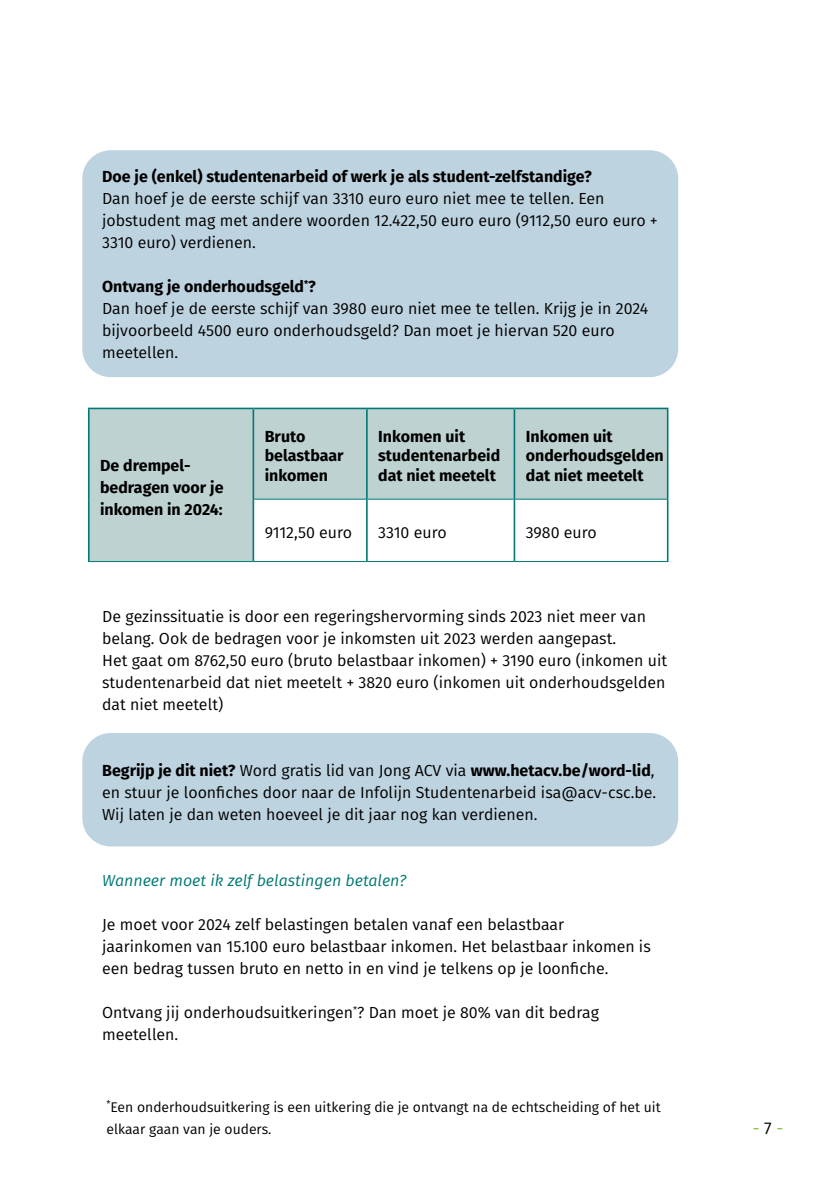
<style>
.page{position:relative;width:840px;height:1191px;background:#fff}
.page>*{position:absolute;margin:0;border:0;box-sizing:border-box;transform-origin:0 0}
.t1{font:17px "Fira Sans";color:#86bc25}
.t2{font:16px/22px "Fira Sans";color:#000}
.t3{font:700 16px/19.2px "Fira Sans";color:#000}
.t4{font:italic 16px "Fira Sans";color:#007873}
.t5{font:14px/22px "Fira Sans";color:#000}
.s1{font-weight:700}
.s2{color:#000}
</style>
<div class="page">
<div style="left:82px;top:150px;width:595px;height:227px;background:#bed3e0;border-radius:28px"></div>
<div style="left:82px;top:733px;width:595px;height:113px;background:#bed3e0;border-radius:28px"></div>
<svg style="left:89px;top:409px;width:577px;height:152px;fill:#bfd2d2"></svg>
<hr style="left:254px;top:498px;width:112px;height:1px;background:#007873">
<hr style="left:367px;top:498px;width:146px;height:1px;background:#007873">
<hr style="left:515px;top:498px;width:151px;height:1px;background:#007873">
<hr style="left:88px;top:561px;width:165px;height:1px;background:#007873">
<hr style="left:253px;top:561px;width:113px;height:1px;background:#007873">
<hr style="left:366px;top:561px;width:148px;height:1px;background:#007873">
<hr style="left:514px;top:561px;width:154px;height:1px;background:#007873">
<hr style="left:88px;top:407px;width:165px;height:2px;background:#007873">
<hr style="left:88px;top:409px;width:1px;height:90px;background:#007873">
<hr style="left:253px;top:407px;width:113px;height:2px;background:#007873">
<hr style="left:252px;top:409px;width:2px;height:90px;background:#007873">
<hr style="left:366px;top:407px;width:148px;height:2px;background:#007873">
<hr style="left:366px;top:409px;width:1px;height:90px;background:#007873">
<hr style="left:514px;top:407px;width:154px;height:2px;background:#007873">
<hr style="left:513px;top:409px;width:2px;height:90px;background:#007873">
<hr style="left:666px;top:409px;width:2px;height:90px;background:#007873">
<hr style="left:88px;top:499px;width:1px;height:62px;background:#007873">
<hr style="left:252px;top:499px;width:2px;height:62px;background:#007873">
<hr style="left:366px;top:499px;width:1px;height:62px;background:#007873">
<hr style="left:513px;top:499px;width:2px;height:62px;background:#007873">
<hr style="left:666px;top:499px;width:2px;height:62px;background:#007873">
<p class="t3" style="left:102px;top:166px;width:491px">Doe je (enkel) studentenarbeid of werk je als student-zelfstandige?</p>
<p class="t2" style="left:102px;top:187px;width:557px">Dan hoef je de eerste schijf van 3310 euro euro niet mee te tellen. Een jobstudent mag met andere woorden 12.422,50 euro euro (9112,50 euro euro +<br>3310 euro) verdienen.</p>
<p class="t2" style="left:102px;top:275px;width:547px"><span class="s1">Ontvang je onderhoudsgeld</span><sup>*</sup><span class="s1">?<br></span>Dan hoef je de eerste schijf van 3980 euro niet mee te tellen. Krijg je in 2024 bijvoorbeeld 4500 euro onderhoudsgeld? Dan moet je hiervan 520 euro meetellen.</p>
<p class="t3" style="left:100px;top:453px;width:125px;line-height:22px">De drempel&shy;bedragen voor je inkomen in 2024:</p>
<p class="t3" style="left:264px;top:426px;width:80px">Bruto belastbaar inkomen</p>
<p class="t3" style="left:378px;top:426px;width:123px">Inkomen uit studentenarbeid dat niet meetelt</p>
<p class="t3" style="left:525px;top:426px;width:139px">Inkomen uit onderhoudsgelden dat niet meetelt</p>
<p class="t2" style="left:264px;top:521px;width:89px">9112,50 euro</p>
<p class="t2" style="left:378px;top:521px;width:70px">3310 euro</p>
<p class="t2" style="left:525px;top:521px;width:73px">3980 euro</p>
<p class="t2" style="left:102px;top:605px;width:566px">De gezinssituatie is door een regeringshervorming sinds 2023 niet meer van belang. Ook de bedragen voor je inkomsten uit 2023 werden aangepast.<br>Het gaat om 8762,50 euro (bruto belastbaar inkomen) + 3190 euro (inkomen uit studentenarbeid dat niet meetelt + 3820 euro (inkomen uit onderhoudsgelden dat niet meetelt)</p>
<p class="t2" style="left:102px;top:759px;width:555px;text-align:justify"><span class="s1">Begrijp je dit niet?</span> Word gratis lid van Jong ACV via <span class="s1">www.hetacv.be/word-lid</span>, en stuur je loonfiches door naar de Infolijn Studentenarbeid isa@acv-csc.be.<br>Wij laten je dan weten hoeveel je dit jaar nog kan verdienen.</p>
<p class="t4" style="left:102px;top:869px;width:305px">Wanneer moet ik zelf belastingen betalen?</p>
<p class="t2" style="left:102px;top:913px;width:550px">Je moet voor 2024 zelf belastingen betalen vanaf een belastbaar jaarinkomen van 15.100 euro belastbaar inkomen. Het belastbaar inkomen is een bedrag tussen bruto en netto in en vind je telkens op je loonfiche.</p>
<p class="t2" style="left:102px;top:1001px;width:498px">Ontvang jij onderhoudsuitkeringen<sup>*</sup>? Dan moet je 80% van dit bedrag meetellen.</p>
<p class="t5" style="left:106px;top:1096px;width:555px"><sup>*</sup>Een onderhoudsuitkering is een uitkering die je ontvangt na de echtscheiding of het uit elkaar gaan van je ouders.</p>
<p class="t1" style="left:752px;top:1115px;width:32px">- <span class="s2">7</span> -</p>
</div>
